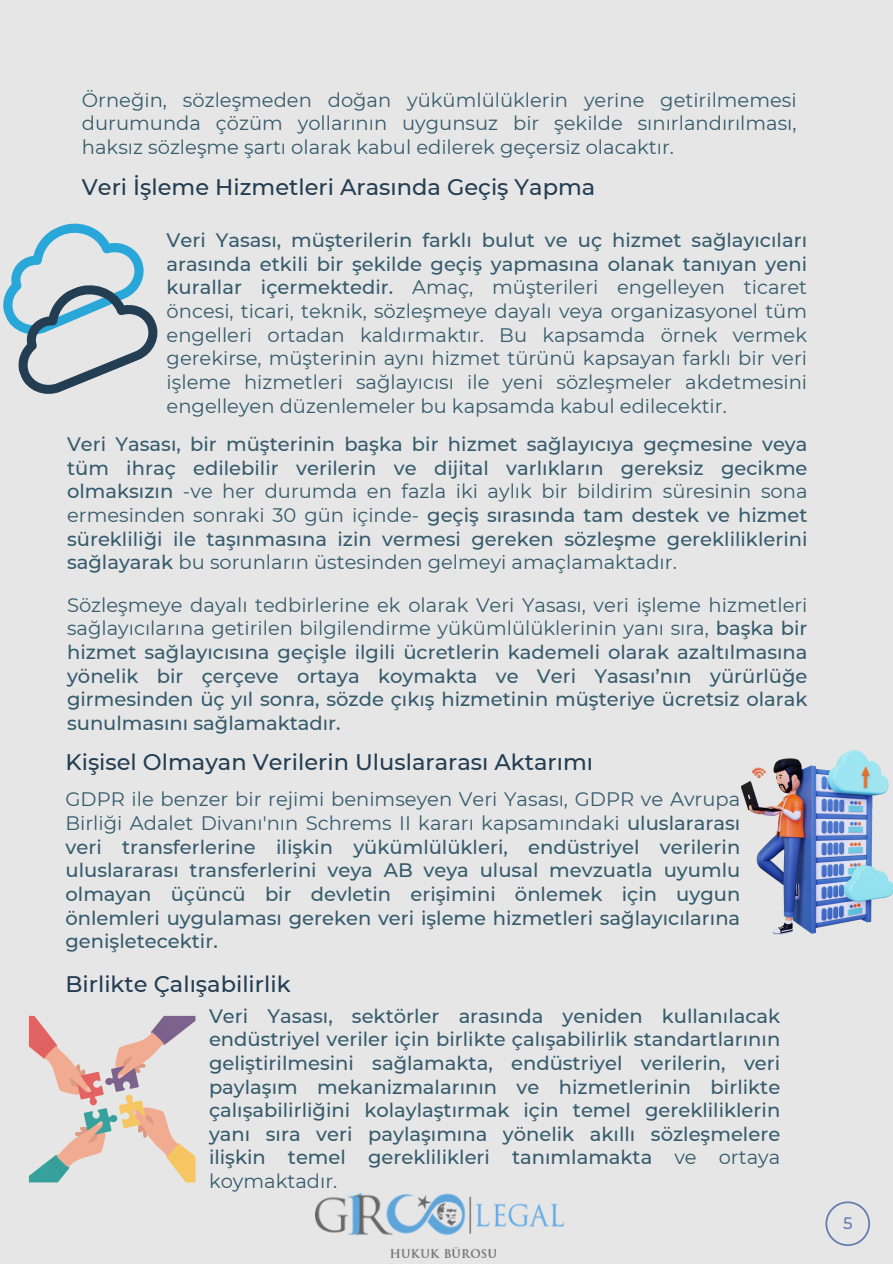
<style>
.page{position:relative;width:893px;height:1264px;background:#fff}
.page>*{position:absolute;margin:0;border:0;box-sizing:border-box;transform-origin:0 0}
.t1{font:500 22.5px "Montserrat";color:#233d52}
.t2{font:500 19.5px/23.7px "Montserrat";color:#365b6d}
.t3{font:19.5px/23.7px "Montserrat";color:#365b6d}
.t4{font:500 16.5px "Montserrat";color:#627ead}
.s1{font-weight:500}
.s2{font-weight:400}
</style>
<div class="page">
<div style="left:0;top:0;width:892px;height:1263px;background:#e6e6e6"></div>
<svg style="left:825px;top:1201px;width:45px;height:44px"></svg>
<img style="left:315px;top:1193px;width:248px;height:64px">
<svg style="left:29px;top:1015px;width:166px;height:167px"></svg>
<img style="left:741px;top:750px;width:151px;height:184px">
<svg style="left:3px;top:223px;width:155px;height:171px"></svg>
<h1 class="t3" style="left:82px;top:88px;width:716px">Örneği n, sözleşmeden doğan yükümlülükleri n yeri ne geti ri lmemesi durumunda çözüm yollarının uygunsuz bi r şeki lde sınırlandırılması, haksız sözleşme şartı olarak kabul edi lerek geçersiz olacaktır.</h1>
<p class="t1" style="left:82px;top:173px;width:515px">Veri İşleme Hizmetleri Arasında Geçiş Yapma</p>
<p class="t3" style="left:167px;top:228px;width:642px"><span class="s1">Veri Yasası, müşteri leri n farklı bulut ve uç hizmet sağlayıcıları arasında etki li bi r şeki lde geçiş yapmasına olanak tanıyan yeni kurallar içermektedi r.</span> Amaç, müşteri leri engelleyen ticaret öncesi, ticari, tekni k, sözleşmeye dayalı veya organizasyonel tüm engelleri ortadan kaldırmaktır. Bu kapsamda örnek vermek gereki rse, müşteri ni n aynı hizmet türünü kapsayan farklı bi r veri işleme hizmetleri sağlayıcısı i le yeni sözleşmeler akdetmesi ni engelleyen düzenlemeler bu kapsamda kabul edi lecekti r.</p>
<p class="t2" style="left:67px;top:432px;width:742px">Veri Yasası, bi r müşteri ni n başka bi r hizmet sağlayıcıya geçmesi ne veya tüm i hraç edi lebi li r veri leri n ve dijital varlıkların gereksiz geci kme olmaksızın <span class="s2">-ve her durumda en fazla i ki aylık bi r bi ldi ri m süresi ni n sona ermesi nden sonraki 30 gün içi nde-</span> geçiş sırasında tam destek ve hizmet sürekli liği i le taşınmasına izi n vermesi gereken sözleşme gerekli li kleri ni sağlayarak <span class="s2">bu sorunların üstesi nden gelmeyi amaçlamaktadır.</span></p>
<p class="t2" style="left:67px;top:592px;width:742px"><span class="s2">Sözleşmeye dayalı tedbi rleri ne ek olarak Veri Yasası, veri işleme hizmetleri sağlayıcılarına geti ri len bi lgi lendi rme yükümlülükleri ni n yanı sıra,</span> başka bir hizmet sağlayıcısına geçişle i lgi li ücretleri n kademeli olarak azaltılmasına yöneli k bi r çerçeve ortaya koymakta ve Veri Yasası’nın yürürlüğe gi rmesi nden üç yıl sonra, sözde çıkış hizmeti ni n müşteriye ücretsiz olarak sunulmasını sağlamaktadır.</p>
<h1 class="t1" style="left:65px;top:748px;width:529px">Kişisel Olmayan Veri leri n Uluslararası Aktarımı</h1>
<p class="t2" style="left:65px;top:787px;width:676px;text-align:justify"><span class="s2">GDPR i le benzer bi r reji mi beni mseyen Veri Yasası, GDPR ve Avrupa Bi rliği Adalet Divanı'nın Schrems II kararı kapsamındaki</span> uluslararası veri transferleri ne i lişki n yükümlülükleri, endüstriyel veri leri n uluslararası transferleri ni veya AB veya ulusal mevzuatla uyumlu olmayan üçüncü bi r devleti n erişi mi ni önlemek içi n uygun önlemleri uygulaması gereken veri işleme hizmetleri sağlayıcılarına genişletecekti r.</p>
<p class="t1" style="left:65px;top:970px;width:226px">Birlikte Çalışabilirlik</p>
<p class="t2" style="left:209px;top:1003px;width:572px">Veri Yasası, sektörler arasında yeniden kullanılacak endüstriyel veri ler içi n bi rli kte çalışabi li rli k standartlarının gelişti ri lmesi ni sağlamakta, endüstriyel veri leri n, veri paylaşım mekanizmalarının ve hizmetleri ni n bi rli kte çalışabi li rliği ni kolaylaştırmak içi n temel gerekli li kleri n yanı sıra veri paylaşımına yöneli k akıllı sözleşmelere i lişki n temel gerekli li kleri</p>
<p class="t2" style="left:512px;top:1145px;width:269px">tanımlamakta <span class="s2">ve ortaya</span></p>
<p class="t3" style="left:209px;top:1169px;width:130px">koymaktadır.</p>
<p class="t4" style="left:843px;top:1213px;width:11px">5</p>
</div>
